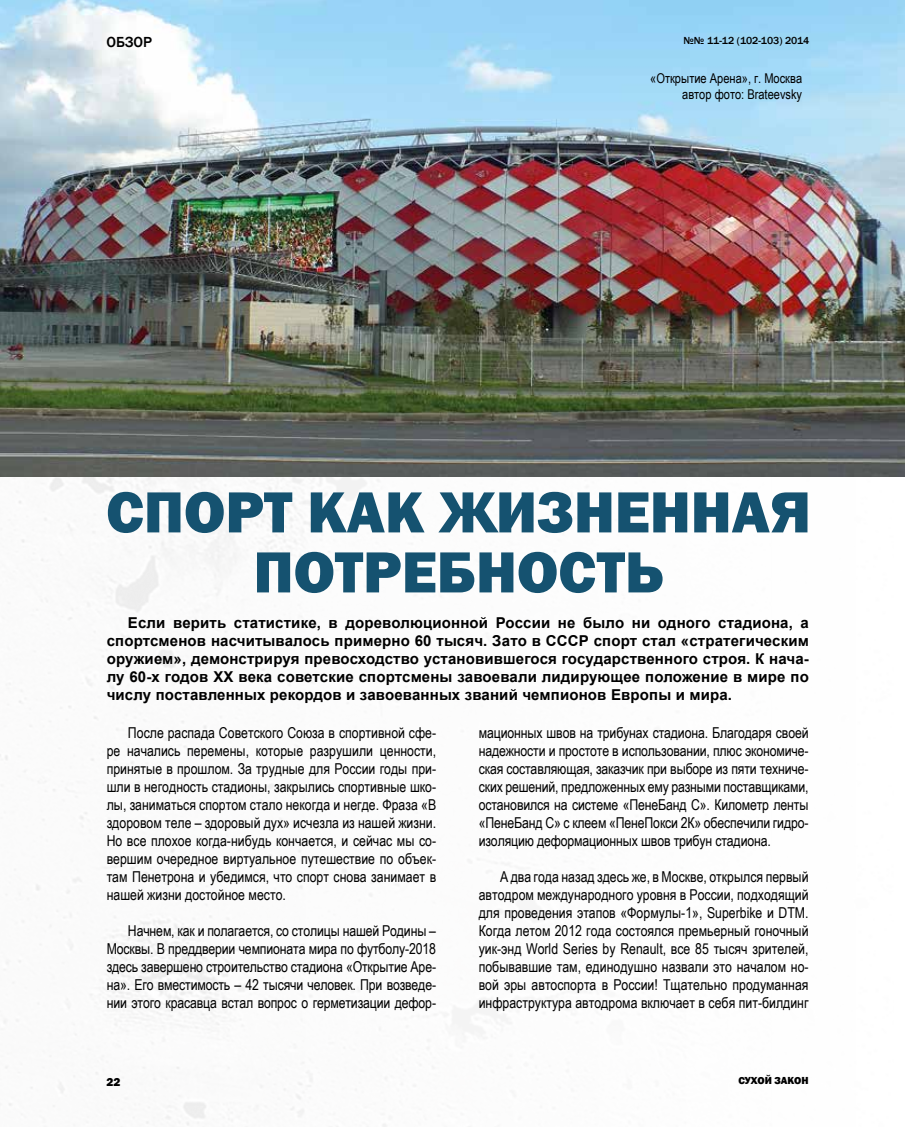
<style>
.page{position:relative;width:915px;height:1127px;background:#fff}
.page>*{position:absolute;margin:0;border:0;box-sizing:border-box;transform-origin:0 0}
.t1{font:800 60px/60px "Franklin Gothic";color:#155270;text-align:center}
.t2{font:15px/18px "Arial Narrow";letter-spacing:-.005em;color:#000;text-align:justify}
.t3{font:700 15px/18px "Arial";letter-spacing:.01em;color:#000;text-align:justify}
.t4{font:500 15px "Franklin Gothic";color:#000}
.t5{font:13.5px/16.2px "Arial Narrow";color:#000;text-align:right}
.t6{font:800 12px "Franklin Gothic";color:#000}
.t7{font:500 10.5px "Franklin Gothic";color:#000}
.t8{font:800 10.5px "Franklin Gothic";color:#000}
</style>
<div class="page">
<img style="left:0;top:0;width:905px;height:1127px">
<img style="left:0;top:0;width:904px;height:476px">
<p class="t4" style="left:106px;top:33px;width:47px">ОБЗОР</p>
<p class="t7" style="left:683px;top:34px;width:127px">№№ 11-12 (102-103) 2014</p>
<p class="t5" style="left:650px;top:69px;width:153px">«Открытие Арена», г. Москва автор фото: Brateevsky</p>
<h1 class="t1" style="left:106px;top:482px;width:706px">СПОРТ КАК ЖИЗНЕННАЯ<br>ПОТРЕБНОСТЬ</h1>
<p class="t3" style="left:107px;top:614px;width:703px;text-indent:21px">Если верить статистике, в дореволюционной России не было ни одного стадиона, а спортсменов насчитывалось примерно 60 тысяч. Зато в СССР спорт стал «стратегическим оружием», демонстрируя превосходство установившегося государственного строя. К нача&shy;лу 60-х годов ХХ века советские спортсмены завоевали лидирующее положение в мире по числу поставленных рекордов и завоеванных званий чемпионов Европы и мира.</p>
<p class="t2" style="left:107px;top:723px;width:331px;text-indent:21px">После распада Советского Союза в спортивной сфе&shy;ре начались перемены, которые разрушили ценности, принятые в прошлом. За трудные для России годы при&shy;шли в негодность стадионы, закрылись спортивные шко&shy;лы, заниматься спортом стало некогда и негде. Фраза «В здоровом теле – здоровый дух» исчезла из нашей жизни.<br>Но все плохое когда-нибудь кончается, и сейчас мы со&shy;вершим очередное виртуальное путешествие по объек&shy;там Пенетрона и убедимся, что спорт снова занимает в нашей жизни достойное место.</p>
<p class="t2" style="left:107px;top:921px;width:331px;text-indent:21px">Начнем, как и полагается, со столицы нашей Родины – Москвы. В преддверии чемпионата мира по футболу-2018 здесь завершено строительство стадиона «Открытие Аре&shy;на». Его вместимость – 42 тысячи человек. При возведе&shy;нии этого красавца встал вопрос о герметизации дефор-</p>
<p class="t2" style="left:478px;top:723px;width:331px">мационных швов на трибунах стадиона. Благодаря своей надежности и простоте в использовании, плюс экономиче&shy;ская составляющая, заказчик при выборе из пяти техниче&shy;ских решений, предложенных ему разными поставщиками, остановился на системе «ПенеБанд С». Километр ленты «ПенеБанд С» с клеем «ПенеПокси 2К» обеспечили гидро&shy;изоляцию деформационных швов трибун стадиона.</p>
<p class="t2" style="left:478px;top:867px;width:331px;text-indent:21px">А два года назад здесь же, в Москве, открылся первый автодром международного уровня в России, подходящий для проведения этапов «Формулы-1», Superbike и DTM.<br>Когда летом 2012 года состоялся премьерный гоночный уик-энд World Series by Renault, все 85 тысяч зрителей, побывавшие там, единодушно назвали это началом но&shy;вой эры автоспорта в России! Тщательно продуманная инфраструктура автодрома включает в себя пит-билдинг</p>
<p class="t6" style="left:106px;top:1074px;width:16px">22</p>
<p class="t8" style="left:738px;top:1074px;width:72px">СУХОЙ ЗАКОН</p>
</div>
